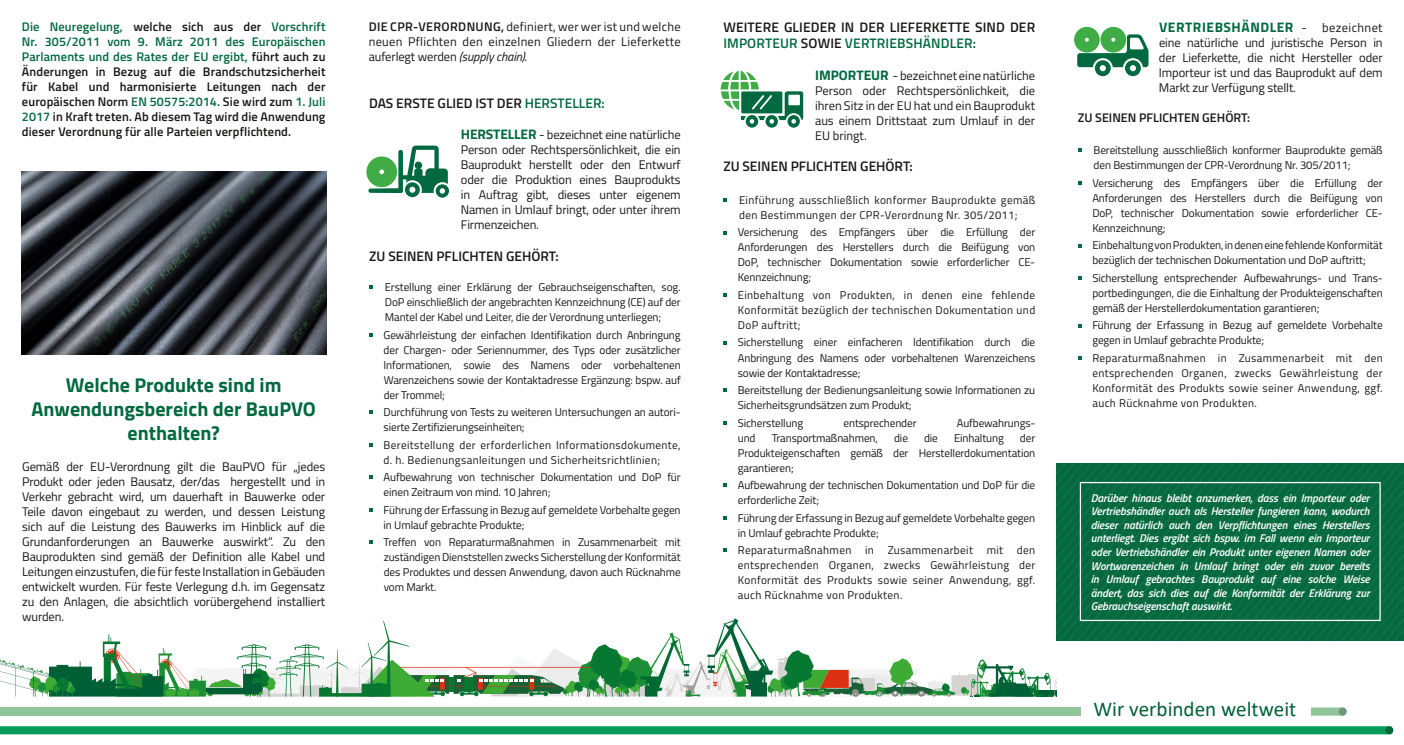
<style>
.page{position:relative;width:1404px;height:745px;background:#fff}
.page>*{position:absolute;margin:0;border:0;box-sizing:border-box;transform-origin:0 0}
.t1{font:21.12px "Calibri";color:#006238}
.t2{font:700 20px/24px "Titillium";color:#006940;text-align:center}
.t3{font:600 13.75px "Titillium";color:#181716}
.t4{font:700 13.75px "Titillium";letter-spacing:.04em;color:#006940}
.t5{font:600 13.75px "Titillium";letter-spacing:.01em;color:#006940}
.t6{font:12.5px/15px "Titillium";letter-spacing:-.01em;color:#181716;text-align:justify}
.t7{font:600 12.5px/15px "Titillium";letter-spacing:.01em;color:#181716;text-align:justify}
.t8{font:11.25px/15px "Titillium";letter-spacing:-.01em;color:#181716;text-align:justify}
.t9{font:italic 600 11.25px/13.5px "Titillium";letter-spacing:-.01em;color:#fff;text-align:justify}
.t10{font:11.25px/15px "Titillium";letter-spacing:.03em;color:#181716}
.s1{font-weight:600}
.s2{font-style:italic}
.s3{color:#006940}
.s4{font-weight:700;font-size:13.75px;color:#006940}
.s5{font-weight:400;font-size:12.5px;color:#181716}
</style>
<div class="page">
<svg style="left:1078px;top:148px;width:3px;height:4px"></svg>
<img style="left:21px;top:171px;width:305px;height:183px">
<svg style="left:720px;top:71px;width:83px;height:57px"></svg>
<svg style="left:1074px;top:27px;width:74px;height:49px"></svg>
<svg style="left:0;top:618px;width:1056px;height:78px"></svg>
<svg style="left:369px;top:285px;width:3px;height:4px"></svg>
<svg style="left:369px;top:410px;width:3px;height:4px"></svg>
<svg style="left:369px;top:475px;width:3px;height:4px"></svg>
<svg style="left:369px;top:540px;width:3px;height:4px"></svg>
<svg style="left:366px;top:145px;width:83px;height:52px"></svg>
<svg style="left:1056px;top:463px;width:347px;height:176px;background:#096b42"></svg>
<div style="left:1079px;top:481px;width:301px;height:139px;border:1px solid #fff"></div>
<svg style="left:0;top:726px;width:1392px;height:7px;background:#08a15e"></svg>
<svg style="left:1384px;top:725px;width:9px;height:8px"></svg>
<svg style="left:1311px;top:707px;width:34px;height:8px"></svg>
<div style="left:1338px;top:707px;width:8px;height:8px;background:#729677;border-radius:50%"></div>
<div style="left:0;top:707px;width:1080px;height:8px;background:#90c499"></div>
<p class="t6" style="left:368px;top:18px;width:313px;text-indent:132px"><span class="s1">,</span> definiert, wer wer ist und welche neuen Pflichten den einzelnen Gliedern der Lieferkette auferlegt werden <span class="s2">(supply chain)</span>.</p>
<p class="t3" style="left:369px;top:93px;width:36px">Das erste</p>
<p class="t3" style="left:437px;top:93px;width:68px">Glied ist der</p>
<p class="t5" style="left:524px;top:93px;width:9px">Hersteller</p>
<p class="t5" style="left:601px;top:93px;width:5px">:</p>
<p class="t4" style="left:461px;top:124px;width:48px">HERSTELLE</p>
<p class="t7" style="left:22px;top:18px;width:305px"><span class="s3">Die Neuregelung,</span> welche sich aus der <span class="s3">Vorschrift Nr. 305/2011 vom 9. März 2011 des Europäischen Parlaments und des Rates der EU ergibt,</span> führt auch zu Änderungen in Bezug auf die Brandschutzsicherheit für Kabel und harmonisierte Leitungen nach der europäischen Norm <span class="s3">EN 50575:2014.</span> Sie wird zum <span class="s3">1. Juli 2017</span> in Kraft treten. Ab diesem Tag wird die Anwendung dieser Verordnung für alle Parteien verpflichtend.</p>
<p class="t3" style="left:723px;top:16px;width:33px">Weitere</p>
<p class="t3" style="left:784px;top:16px;width:28px">Glieder</p>
<p class="t3" style="left:841px;top:16px;width:28px">in der</p>
<p class="t3" style="left:889px;top:16px;width:35px">Lieferkette</p>
<p class="t3" style="left:975px;top:16px;width:44px">sind der</p>
<p class="t7" style="left:369px;top:18px;width:91px">Die CPR-Verordnung</p>
<p class="t5" style="left:723px;top:33px;width:42px">Importeur</p>
<p class="t3" style="left:800px;top:33px;width:61px">sowie <span class="s3">Vertr</span></p>
<p class="t5" style="left:885px;top:33px;width:47px">iebshändler</p>
<p class="t5" style="left:972px;top:33px;width:5px">:</p>
<p class="t6" style="left:815px;top:67px;width:222px"><span class="s4">IMPORTEUR</span> - bezeichnet eine natürliche Person oder Rechtspersönlichkeit, die ihren Sitz in der EU hat und ein Bauprodukt aus einem Drittstaat zum Umlauf in der EU bringt.</p>
<p class="t3" style="left:723px;top:156px;width:48px">Zu seinen</p>
<p class="t3" style="left:790px;top:156px;width:52px">Pflichten</p>
<p class="t3" style="left:860px;top:156px;width:54px">gehört:</p>
<p class="t10" style="left:739px;top:192px;width:298px">Einführung ausschließlich konformer Bauprodukte gemäß den Bestimmungen der CPR-Verordnung Nr. 305/2011;</p>
<p class="t8" style="left:737px;top:224px;width:299px">Versicherung des Empfängers über die Erfüllung der Anforderungen des Herstellers durch die Beifügung von DoP, technischer Dokumentation sowie erforderlicher CE-Kennzeichnung;</p>
<p class="t8" style="left:737px;top:287px;width:299px">Einbehaltung von Produkten, in denen eine fehlende Konformität bezüglich der technischen Dokumentation und DoP auftritt;</p>
<p class="t8" style="left:737px;top:334px;width:299px">Sicherstellung einer einfacheren Identifikation durch die Anbringung des Namens oder vorbehaltenen Warenzeichens sowie der Kontaktadresse;</p>
<p class="t8" style="left:737px;top:382px;width:299px">Bereitstellung der Bedienungsanleitung sowie Informationen zu<br>Sicherheitsgrundsätzen zum Produkt;</p>
<p class="t8" style="left:737px;top:414px;width:67px">Sicherstellung</p>
<p class="t8" style="left:843px;top:414px;width:74px">entsprechender</p>
<p class="t8" style="left:956px;top:414px;width:80px">Aufbewahrungs-</p>
<p class="t8" style="left:737px;top:429px;width:19px">und</p>
<p class="t8" style="left:771px;top:429px;width:108px">Transportmaßnahmen,</p>
<p class="t8" style="left:894px;top:429px;width:15px">die</p>
<p class="t8" style="left:924px;top:429px;width:15px">die</p>
<p class="t8" style="left:954px;top:429px;width:51px">Einhaltung</p>
<p class="t6" style="left:461px;top:127px;width:221px;text-indent:67px"><span class="s4">R</span> - bezeichnet eine natürliche Person oder Rechtspersönlichkeit, die ein Bauprodukt herstellt oder den Entwurf oder die Produktion eines Bauprodukts in Auftrag gibt, dieses unter eigenem Namen in Umlauf bringt, oder unter ihrem Firmenzeichen.</p>
<p class="t3" style="left:369px;top:246px;width:48px">Zu seinen</p>
<p class="t3" style="left:436px;top:246px;width:52px">Pflichten</p>
<p class="t3" style="left:506px;top:246px;width:54px">gehört:</p>
<p class="t8" style="left:385px;top:279px;width:297px">Erstellung einer Erklärung der Gebrauchseigenschaften, sog.<br>DoP einschließlich der angebrachten Kennzeichnung (CE) auf der Mantel der Kabel und Leiter, die der Verordnung unterliegen;</p>
<p class="t8" style="left:383px;top:326px;width:298px">Gewährleistung der einfachen Identifikation durch Anbringung der Chargen- oder Seriennummer, des Typs oder zusätzlicher Informationen, sowie des Namens oder vorbehaltenen Warenzeichens sowie der Kontaktadresse Ergänzung: bspw. auf der Trommel;</p>
<p class="t8" style="left:383px;top:404px;width:298px">Durchführung von Tests zu weiteren Untersuchungen an autori&shy;sierte Zertifizierungseinheiten;</p>
<p class="t10" style="left:383px;top:436px;width:298px">Bereitstellung der erforderlichen Informationsdokumente, d. h. Bedienungsanleitungen und Sicherheitsrichtlinien;</p>
<p class="t8" style="left:383px;top:469px;width:298px">Aufbewahrung von technischer Dokumentation und DoP für einen Zeitraum von mind. 10 Jahren;</p>
<p class="t8" style="left:383px;top:501px;width:298px">Führung der Erfassung in Bezug auf gemeldete Vorbehalte gegen in Umlauf gebrachte Produkte;</p>
<p class="t8" style="left:383px;top:534px;width:298px">Treffen von Reparaturmaßnahmen in Zusammenarbeit mit zuständigenDienststellen zwecks Sicherstellung der Konformität des Produktes und dessen Anwendung, davon auch Rücknahme vom Markt.</p>
<h2 class="t2" style="left:32px;top:371px;width:286px">Welche Produkte sind im<br>Anwendungsbereich der BauPVO enthalten?</h2>
<p class="t8" style="left:737px;top:429px;width:299px;text-indent:282px">der Produkteigenschaften gemäß der Herstellerdokumentation garantieren;</p>
<p class="t8" style="left:737px;top:477px;width:299px">Aufbewahrung der technischen Dokumentation und DoP für die erforderliche Zeit;</p>
<p class="t8" style="left:737px;top:509px;width:299px">Führung der Erfassung in Bezug auf gemeldete Vorbehalte gegen in Umlauf gebrachte Produkte;</p>
<p class="t8" style="left:737px;top:542px;width:299px">Reparaturmaßnahmen in Zusammenarbeit mit den entsprechenden Organen, zwecks Gewährleistung der Konformität des Produkts sowie seiner Anwendung, ggf. auch Rücknahme von Produkten.</p>
<p class="t6" style="left:22px;top:458px;width:305px">Gemäß der EU-Verordnung gilt die BauPVO für „jedes Produkt oder jeden Bausatz, der/das hergestellt und in Verkehr gebracht wird, um dauerhaft in Bauwerke oder Teile davon eingebaut zu werden, und dessen Leistung sich auf die Leistung des Bauwerks im Hinblick auf die Grundanforderungen an Bauwerke auswirkt“. Zu den Bauprodukten sind gemäß der Definition alle Kabel und Leitungen einzustufen, die für feste Installation in Gebäuden entwickelt wurden. Für feste Verlegung d.h. im Gegensatz zu den Anlagen, die absichtlich vorübergehend installiert wurden.</p>
<p class="t4" style="left:1158px;top:16px;width:225px">VERTRIEBSHÄNDLER <span class="s5">- bezeichnet</span></p>
<p class="t6" style="left:1158px;top:34px;width:225px">eine natürliche und juristische Person in der Lieferkette, die nicht Hersteller oder Importeur ist und das Bauprodukt auf dem Markt zur Verfügung stellt.</p>
<p class="t7" style="left:1077px;top:109px;width:43px">Zu seinen</p>
<p class="t7" style="left:1138px;top:109px;width:47px">Pflichten</p>
<p class="t7" style="left:1202px;top:109px;width:49px">gehört:</p>
<p class="t8" style="left:1093px;top:142px;width:290px">Bereitstellung ausschließlich konformer Bauprodukte gemäß den Bestimmungen der CPR-Verordnung Nr. 305/2011;</p>
<p class="t8" style="left:1092px;top:175px;width:292px">Versicherung des Empfängers über die Erfüllung der Anforderungen des Herstellers durch die Beifügung von DoP, technischer Dokumentation sowie erforderlicher CE-Kennzeichnung;</p>
<p class="t8" style="left:1092px;top:237px;width:292px">EinbehaltungvonProdukten,indeneneinefehlendeKonformität bezüglich der technischen Dokumentation und DoP auftritt;</p>
<p class="t8" style="left:1092px;top:270px;width:292px">Sicherstellung entsprechender Aufbewahrungs- und Trans&shy;portbedingungen, die die Einhaltung der Produkteigenschaften gemäß der Herstellerdokumentation garantieren;</p>
<p class="t8" style="left:1092px;top:317px;width:292px">Führung der Erfassung in Bezug auf gemeldete Vorbehalte gegen in Umlauf gebrachte Produkte;</p>
<p class="t8" style="left:1092px;top:350px;width:292px">Reparaturmaßnahmen in Zusammenarbeit mit den entsprechenden Organen, zwecks Gewährleistung der Konformität des Produkts sowie seiner Anwendung, ggf. auch Rücknahme von Produkten.</p>
<p class="t9" style="left:1090px;top:490px;width:280px">Darüber hinaus bleibt anzumerken, dass ein Importeur oder Vertriebshändler auch als Hersteller fungieren kann, wodurch dieser natürlich auch den Verpflichtungen eines Herstellers unterliegt. Dies ergibt sich bspw. im Fall wenn ein Importeur oder Vertriebshändler ein Produkt unter eigenen Namen oder Wortwarenzeichen in Umlauf bringt oder ein zuvor bereits in Umlauf gebrachtes Bauprodukt auf eine solche Weise ändert, das sich dies auf die Konformität der Erklärung zur Gebrauchseigenschaft auswirkt.</p>
<h1 class="t1" style="left:1093px;top:693px;width:204px">Wir verbinden weltweit</h1>
</div>
